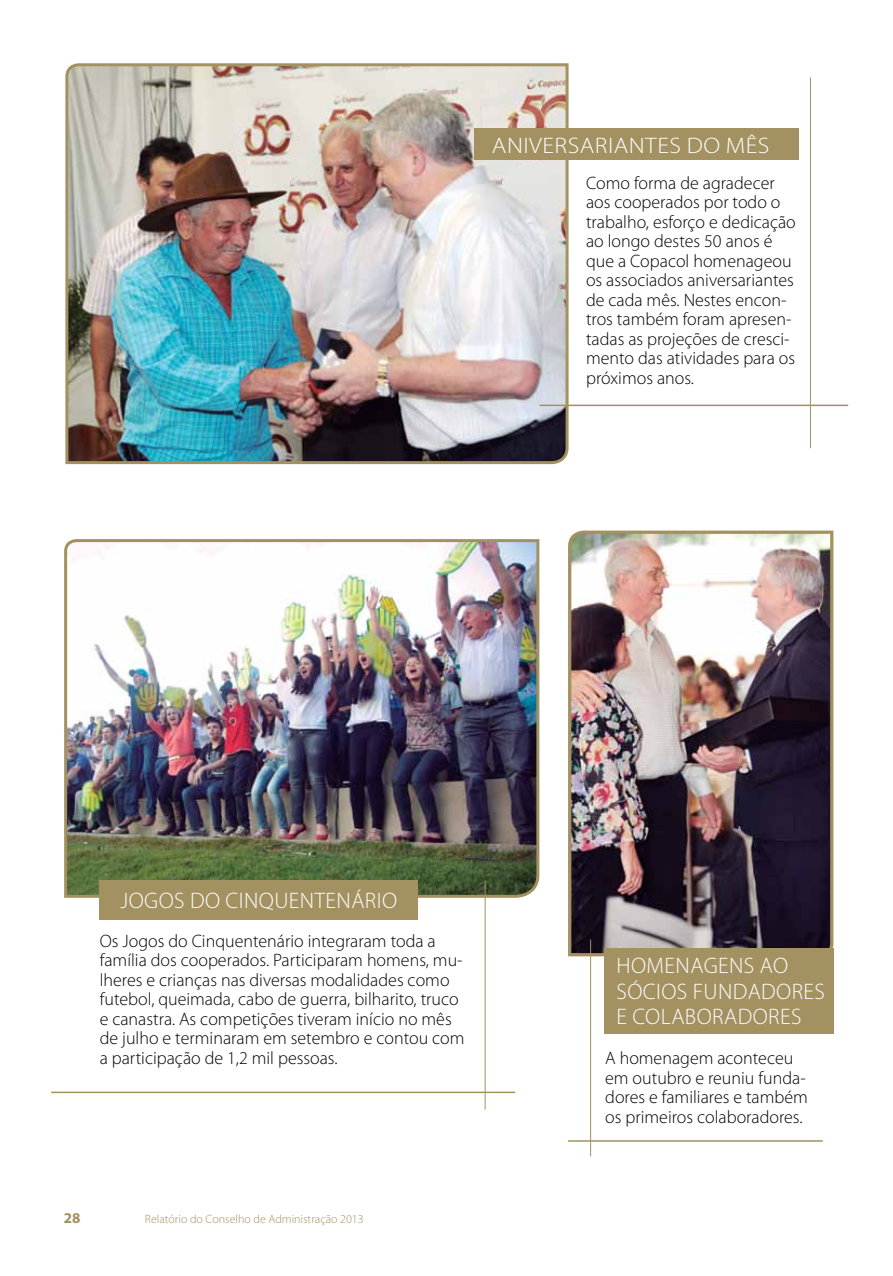
<style>
.page{position:relative;width:893px;height:1276px;background:#fff}
.page>*{position:absolute;margin:0;border:0;box-sizing:border-box;transform-origin:0 0}
.t1{font:300 22.5px "Myriad Pro";color:#fff}
.t2{font:300 22.5px "Myriad Pro";color:#fff;scale:1.11 1}
.t3{font:300 18px/19.5px "Myriad Pro";color:#000}
.t4{font:700 15px "Myriad Pro";color:#a39161}
.t5{font:300 12px "Myriad Pro";color:#a39161}
</style>
<div class="page">
<img style="left:65px;top:63px;width:505px;height:402px">
<img style="left:64px;top:539px;width:476px;height:360px">
<img style="left:568px;top:530px;width:266px;height:428px">
<div style="left:475px;top:128px;width:324px;height:32px;background:#a39161"></div>
<div style="left:100px;top:880px;width:318px;height:40px;background:#a39161"></div>
<div style="left:604px;top:948px;width:229px;height:85px;background:#a39161"></div>
<hr style="left:539px;top:404px;width:309px;height:2px;background:#a39161">
<hr style="left:51px;top:1091px;width:464px;height:2px;background:#a39161">
<hr style="left:568px;top:1140px;width:255px;height:1px;background:#a39161">
<hr style="left:485px;top:880px;width:1px;height:229px;background:#a39161">
<hr style="left:590px;top:939px;width:1px;height:217px;background:#a39161">
<hr style="left:810px;top:78px;width:1px;height:370px;background:#a39161">
<p class="t2" style="left:492px;top:132px;width:13px">aniversariantes</p>
<p class="t2" style="left:687px;top:132px;width:74px">do mês</p>
<p class="t3" style="left:586px;top:173px;width:211px">Como forma de agradecer aos cooperados por todo o trabalho, esforço e dedicação ao longo destes 50 anos é que a Copacol homenageou os associados aniversariantes de cada mês. Nestes encon&shy;tros também foram apresen&shy;tadas as projeções de cresci&shy;mento das atividades para os próximos anos.</p>
<p class="t1" style="left:120px;top:887px;width:14px">jogos</p>
<p class="t1" style="left:190px;top:887px;width:49px">do cinquentenário</p>
<p class="t3" style="left:100px;top:931px;width:366px">Os Jogos do Cinquentenário integraram toda a família dos cooperados. Participaram homens, mu&shy;lheres e crianças nas diversas modalidades como futebol, queimada, cabo de guerra, bilharito, truco e canastra. As competições tiveram início no mês de julho e terminaram em setembro e contou com a participação de 1,2 mil pessoas.</p>
<p class="t4" style="left:64px;top:1208px;width:18px">28</p>
<p class="t5" style="left:145px;top:1212px;width:220px">Relatório do Conselho de Administração 2013</p>
<p class="t1" style="left:616px;top:952px;width:15px">homenagens</p>
<p class="t1" style="left:760px;top:952px;width:15px">ao</p>
<p class="t1" style="left:616px;top:977px;width:13px">sócios</p>
<p class="t1" style="left:693px;top:977px;width:14px">fundadores</p>
<p class="t1" style="left:616px;top:1003px;width:30px">E colaboradores</p>
<p class="t3" style="left:605px;top:1048px;width:204px">A homenagem aconteceu em outubro e reuniu funda&shy;dores e familiares e também os primeiros colaboradores.</p>
</div>
